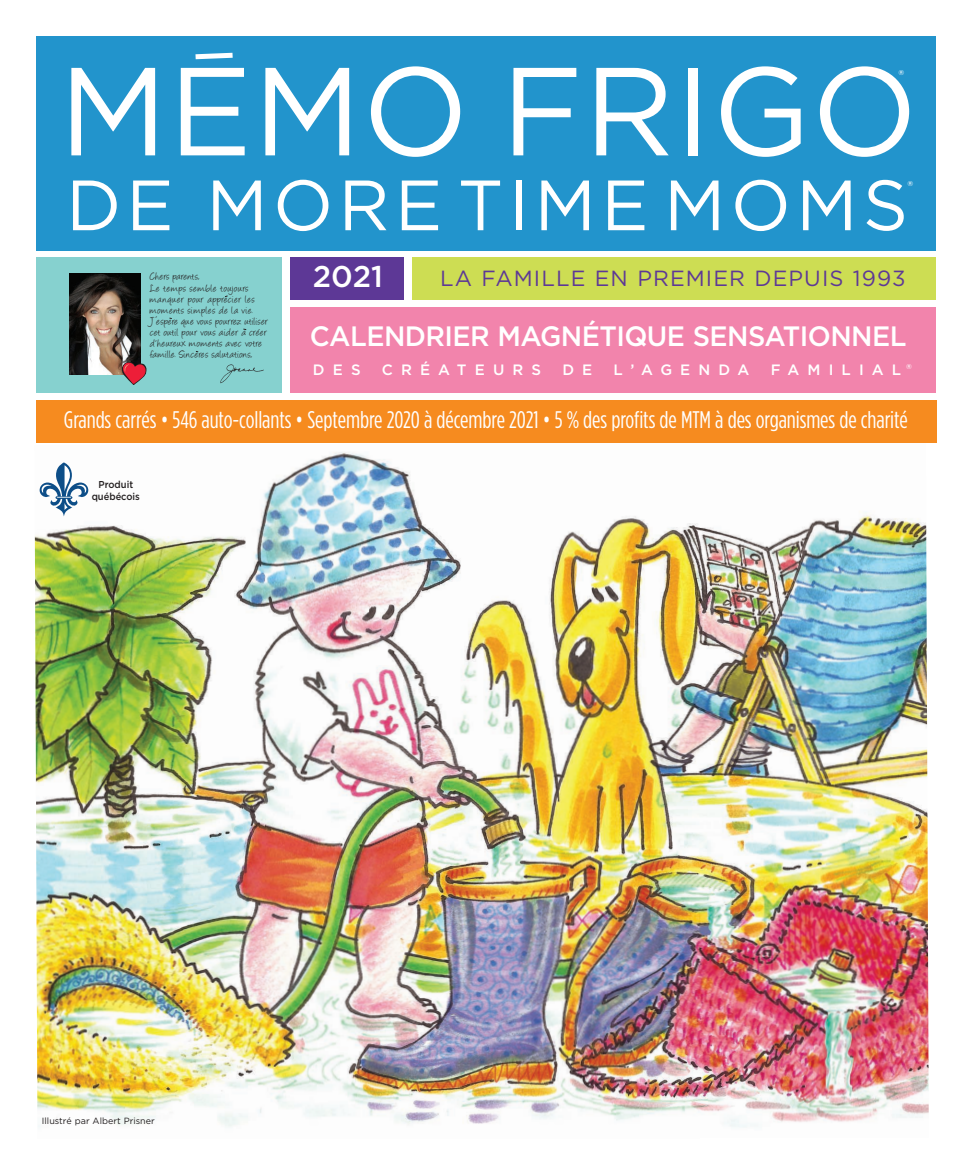
<style>
.page{position:relative;width:972px;height:1152px;background:#fff}
.page>*{position:absolute;margin:0;border:0;box-sizing:border-box;transform-origin:0 0}
.t1{font:125px "Gotham";letter-spacing:.005em;color:#fff}
.t2{font:71px "Gotham";letter-spacing:.07em;color:#fff}
.t3{font:500 30px "Gotham";color:#fff}
.t4{font:500 28px "Gotham";letter-spacing:-.02em;color:#fff}
.t5{font:24px "Gotham Condensed";letter-spacing:-.005em;color:#fff}
.t6{font:21.9px "Gotham";letter-spacing:.05em;color:#5d3896}
.t7{font:500 15px "Gotham";letter-spacing:.54em;color:#fff}
.t8{font:12px/11.1px "Angelina";letter-spacing:.04em;color:#231f20}
.t9{font:500 10px/12px "Gotham";color:#231f20;text-align:center;scale:.93 1}
.t10{font:9px "Gotham";color:#231f20}
.t11{font:500 7px "Gotham";color:#fff}
</style>
<div class="page">
<img style="left:34px;top:442px;width:895px;height:685px">
<div style="left:290px;top:257px;width:114px;height:43px;background:#5d3896"></div>
<div style="left:412px;top:257px;width:524px;height:43px;background:#cddd53"></div>
<div style="left:36px;top:36px;width:900px;height:214px;background:#2294cc"></div>
<div style="left:36px;top:400px;width:900px;height:42px;background:#f68b1f"></div>
<div style="left:36px;top:257px;width:246px;height:135px;background:#86d1cf"></div>
<div style="left:290px;top:307px;width:646px;height:85px;background:#f284ac"></div>
<img style="left:69px;top:274px;width:72px;height:100px">
<svg style="left:120px;top:361px;width:27px;height:24px"></svg>
<svg style="left:37px;top:462px;width:54px;height:55px"></svg>
<svg style="left:195px;top:52px;width:38px;height:8px"></svg>
<img style="left:220px;top:364px;width:44px;height:20px">
<h1 class="t1" style="left:59px;top:39px;width:860px">MEMO FRIGO</h1>
<h2 class="t2" style="left:66px;top:164px;width:844px">DE MORE TIME MOMS</h2>
<p class="t11" style="left:899px;top:68px;width:7px">®</p>
<p class="t11" style="left:908px;top:180px;width:7px">®</p>
<p class="t8" style="left:150px;top:270px;width:120px">Chers parents,<br>Le temps semble toujours manquer pour apprecier les moments simples de la vie.<br>J espere que vous pourrez utiliser</p>
<p class="t8" style="left:150px;top:304px;width:119px;line-height:17.9px;text-indent:5px">,<br>cet outil pour vous aider a créer</p>
<p class="t8" style="left:150px;top:336px;width:113px">d,heureux moments avec votre famille. Sinceres salutations,</p>
<h3 class="t3" style="left:313px;top:260px;width:72px">2021</h3>
<h3 class="t6" style="left:440px;top:265px;width:467px">LA FAMILLE EN PREMIER DEPUIS 1993</h3>
<h3 class="t4" style="left:310px;top:320px;width:598px">CALENDRIER MAGNÉTIQUE SENSATIONNEL</h3>
<p class="t7" style="left:313px;top:361px;width:49px">DES</p>
<p class="t7" style="left:382px;top:361px;width:161px">CRÉATEURS</p>
<p class="t7" style="left:562px;top:361px;width:31px">D E</p>
<p class="t7" style="left:614px;top:361px;width:138px">L’AGENDA</p>
<p class="t7" style="left:771px;top:361px;width:143px">FAMILIAL <sup>®</sup></p>
<h3 class="t5" style="left:64px;top:406px;width:846px">Grands carrés • 546 auto-collants • Septembre 2020 à décembre 2021 • 5 % des profits de MTM à des organismes de charité</h3>
<p class="t9" style="left:92px;top:479px;width:53px">Produit québécois</p>
<p class="t10" style="left:42px;top:1116px;width:114px">Illustré par Albert Prisner</p>
</div>
